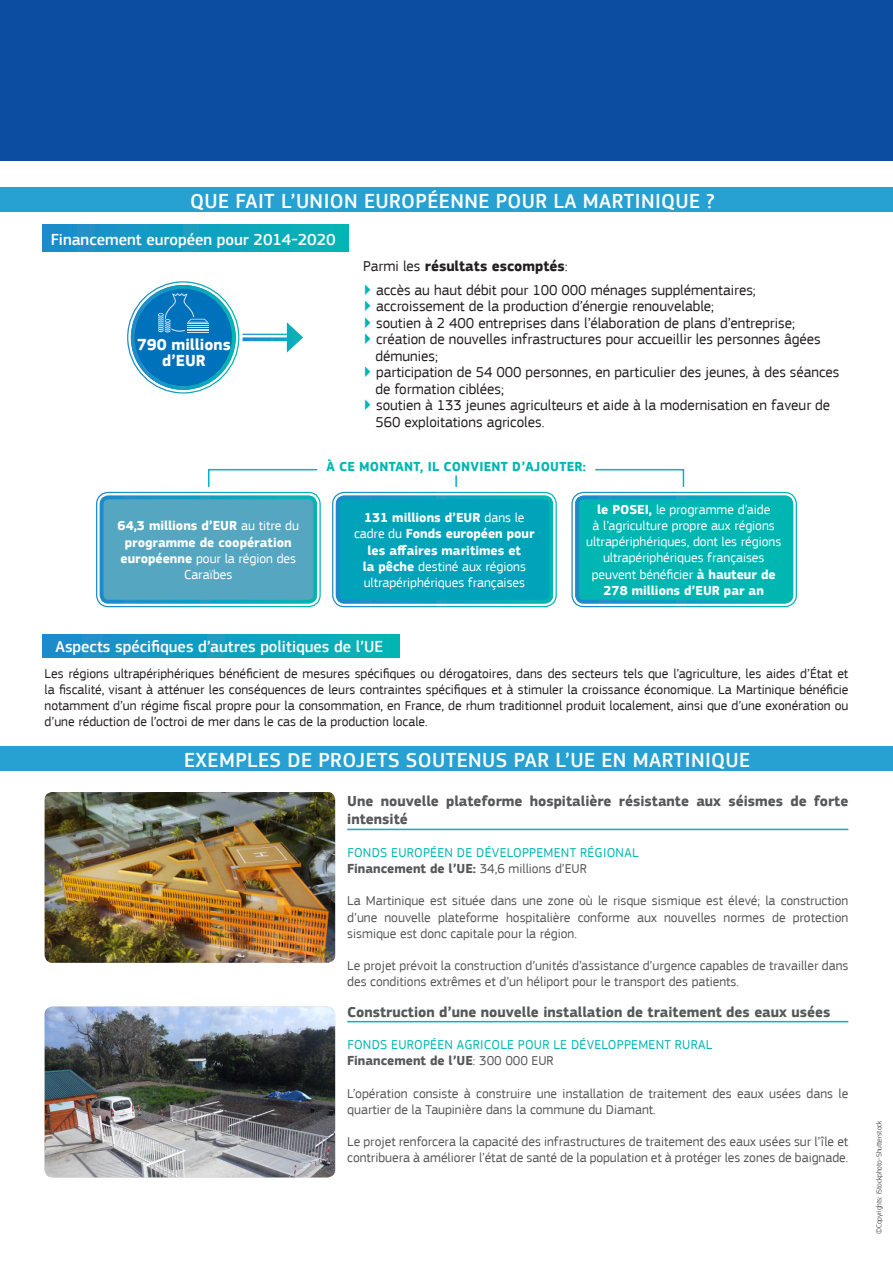
<style>
.page{position:relative;width:893px;height:1263px;background:#fff}
.page>*{position:absolute;margin:0;border:0;box-sizing:border-box;transform-origin:0 0}
.Lieu{font:500 21px "EC Square Sans Pro";letter-spacing:.02em;color:#fff}
.t1{font:500 16.5px "EC Square Sans Pro";color:#fff}
.t2{font:700 16.5px/16.5px "EC Square Sans Pro";color:#fff;text-align:center}
.t3{font:15px/16.5px "EC Square Sans Pro";color:#231f20}
.t4{font:700 15px/18px "EC Square Sans Pro";color:#57585a}
.t5{font:700 15px "EC Square Sans Pro";color:#231f20}
.t6{font:13.5px/16.2px "EC Square Sans Pro";color:#57585a}
.t7{font:13.5px/16.2px "EC Square Sans Pro";color:#231f20;text-align:justify}
.t8{font:700 13.5px/16.2px "EC Square Sans Pro";color:#fff;text-align:center}
.t9{font:13.5px/16.2px "EC Square Sans Pro";color:#fff;text-align:center}
.t10{font:13.5px "EC Square Sans Pro";letter-spacing:.02em;color:#00b6b3}
.t11{font:700 13.5px "EC Square Sans Pro";color:#57585a}
.t12{font:700 13.5px "EC Square Sans Pro";letter-spacing:.02em;color:#00b6b3}
.t13{font:300 7.5px "EC Square Sans Pro";color:#231f20}
.s1{font-weight:400}
.s2{color:#00b6b3}
.s3{font-weight:700}
</style>
<div class="page">
<div style="left:336px;top:496px;width:217px;height:107px;background:#00a3ba;border-radius:9px"></div>
<div style="left:332px;top:492px;width:225px;height:115px;border:1px solid #fff;border-radius:12px"></div>
<div style="left:336px;top:496px;width:217px;height:107px;border:4px solid #fff;border-radius:7px"></div>
<div style="left:575px;top:496px;width:218px;height:107px;background:#00b6b3;border-radius:9px"></div>
<div style="left:571px;top:492px;width:226px;height:115px;border:1px solid #fff;border-radius:12px"></div>
<div style="left:575px;top:496px;width:218px;height:107px;border:4px solid #fff;border-radius:7px"></div>
<div style="left:100px;top:496px;width:217px;height:107px;background:#55a7c1;border-radius:9px"></div>
<div style="left:96px;top:492px;width:225px;height:115px;border:1px solid #fff;border-radius:12px"></div>
<div style="left:100px;top:496px;width:217px;height:107px;border:4px solid #fff;border-radius:7px"></div>
<div style="left:42px;top:225px;width:307px;height:27px;background:linear-gradient(to right,#1f8acc,#05b6b4)"></div>
<div style="left:0;top:187px;width:893px;height:25px;background:#26a1d2"></div>
<svg style="left:208px;top:468px;width:110px;height:19px"></svg>
<svg style="left:243px;top:337px;width:44px;height:4px"></svg>
<svg style="left:287px;top:322px;width:16px;height:31px"></svg>
<svg style="left:455px;top:475px;width:2px;height:12px"></svg>
<svg style="left:595px;top:468px;width:90px;height:19px"></svg>
<div style="left:131px;top:285px;width:105px;height:105px;background:#0072bc;border-radius:50%"></div>
<div style="left:131px;top:285px;width:105px;height:105px;border:4px solid #fff;border-radius:50%"></div>
<svg style="left:158px;top:293px;width:51px;height:40px"></svg>
<div style="left:42px;top:634px;width:358px;height:24px;background:linear-gradient(to right,#1f8acc,#05b6b4)"></div>
<div style="left:0;top:746px;width:893px;height:25px;background:#26a1d2"></div>
<div style="left:0;top:0;width:893px;height:160px;background:#0d4da1"></div>
<hr style="left:347px;top:829px;width:501px;height:1px;background:#00b3cb">
<hr style="left:347px;top:1021px;width:501px;height:1px;background:#00b3cb">
<img style="left:45px;top:792px;width:290px;height:171px">
<img style="left:45px;top:1007px;width:290px;height:170px">
<p class="Lieu" style="left:190px;top:189px;width:526px">QUE FAIT L’UNION EUROPÉENNE POUR LA MARTINIQUE ?</p>
<p class="t1" style="left:51px;top:230px;width:286px">Financement européen pour 2014-2020</p>
<p class="t2" style="left:137px;top:337px;width:95px">790 millions d’EUR</p>
<p class="t5" style="left:363px;top:257px;width:206px"><span class="s1">Parmi les</span> résultats escomptés<span class="s1">:</span></p>
<p class="t3" style="left:363px;top:282px;width:394px"><span class="s2">▶</span> accès au haut débit pour 100 000 ménages supplémentaires;</p>
<p class="t3" style="left:363px;top:298px;width:352px"><span class="s2">▶</span> accroissement de la production d’énergie renouvelable;</p>
<p class="t3" style="left:363px;top:315px;width:433px"><span class="s2">▶</span> soutien à 2 400 entreprises dans l’élaboration de plans d’entreprise;</p>
<p class="t3" style="left:375px;top:331px;width:447px;text-indent:-12px"><span class="s2">▶</span> création de nouvelles infrastructures pour accueillir les personnes âgées démunies;</p>
<p class="t3" style="left:375px;top:364px;width:465px;text-indent:-12px"><span class="s2">▶</span> participation de 54 000 personnes, en particulier des jeunes, à des séances de formation ciblées;</p>
<p class="t3" style="left:375px;top:397px;width:456px;text-indent:-12px"><span class="s2">▶</span> soutien à 133 jeunes agriculteurs et aide à la modernisation en faveur de<br>560 exploitations agricoles.</p>
<p class="t8" style="left:118px;top:518px;width:183px">64,3 millions d’EUR <span class="s1">au titre du </span>programme de coopération européenne <span class="s1">pour la région des<br>Caraïbes</span></p>
<p class="t12" style="left:326px;top:459px;width:261px">À CE MONTANT, IL CONVIENT D’AJOUTER:</p>
<p class="t8" style="left:354px;top:510px;width:182px">131 millions d’EUR <span class="s1">dans le cadre du</span> Fonds européen pour les affaires maritimes et<br>la pêche <span class="s1">destiné aux régions ultrapériphériques françaises</span></p>
<p class="t9" style="left:586px;top:501px;width:197px"><span class="s3">le POSEI,</span> le programme d’aide<br>à l’agriculture propre aux régions ultrapériphériques, dont les régions ultrapériphériques françaises peuvent bénéficier <span class="s3">à hauteur de<br>278 millions d’EUR par an</span></p>
<p class="t1" style="left:56px;top:637px;width:329px">Aspects spécifiques d’autres politiques de l’UE</p>
<p class="t7" style="left:45px;top:665px;width:805px">Les régions ultrapériphériques bénéficient de mesures spécifiques ou dérogatoires, dans des secteurs tels que l’agriculture, les aides d’État et la fiscalité, visant à atténuer les conséquences de leurs contraintes spécifiques et à stimuler la croissance économique. La Martinique bénéficie notamment d’un régime fiscal propre pour la consommation, en France, de rhum traditionnel produit localement, ainsi que d’une exonération ou d’une réduction de l’octroi de mer dans le cas de la production locale.</p>
<p class="Lieu" style="left:184px;top:748px;width:568px">EXEMPLES DE PROJETS SOUTENUS PAR L’UE EN MARTINIQUE</p>
<p class="t4" style="left:347px;top:793px;width:503px">Une nouvelle plateforme hospitalière résistante aux séismes de forte intensité</p>
<p class="t10" style="left:347px;top:844px;width:293px">FONDS EUROPÉEN DE DÉVELOPPEMENT RÉGIONAL</p>
<p class="t11" style="left:347px;top:860px;width:241px">Financement de l’UE: <span class="s1">34,6 millions d’EUR</span></p>
<p class="t6" style="left:347px;top:893px;width:503px;text-align:justify">La Martinique est située dans une zone où le risque sismique est élevé; la construction d’une nouvelle plateforme hospitalière conforme aux nouvelles normes de protection sismique est donc capitale pour la région.</p>
<p class="t6" style="left:347px;top:958px;width:503px">Le projet prévoit la construction d’unités d’assistance d’urgence capables de travailler dans des conditions extrêmes et d’un héliport pour le transport des patients.</p>
<p class="t4" style="left:347px;top:1003px;width:485px">Construction d’une nouvelle installation de traitement des eaux usées</p>
<p class="t10" style="left:347px;top:1037px;width:366px">FONDS EUROPÉEN AGRICOLE POUR LE DÉVELOPPEMENT RURAL</p>
<p class="t11" style="left:347px;top:1053px;width:208px">Financement de l’UE<span class="s1">: 300 000 EUR</span></p>
<p class="t6" style="left:347px;top:1085px;width:503px">L’opération consiste à construire une installation de traitement des eaux usées dans le quartier de la Taupinière dans la commune du Diamant.</p>
<p class="t6" style="left:347px;top:1134px;width:503px">Le projet renforcera la capacité des infrastructures de traitement des eaux usées sur l’île et contribuera à améliorer l’état de santé de la population et à protéger les zones de baignade.</p>
<p class="t13" style="left:875px;top:1234px;width:115px;rotate:-90deg">©Copyrights: iStockphoto-Shutterstock</p>
</div>
